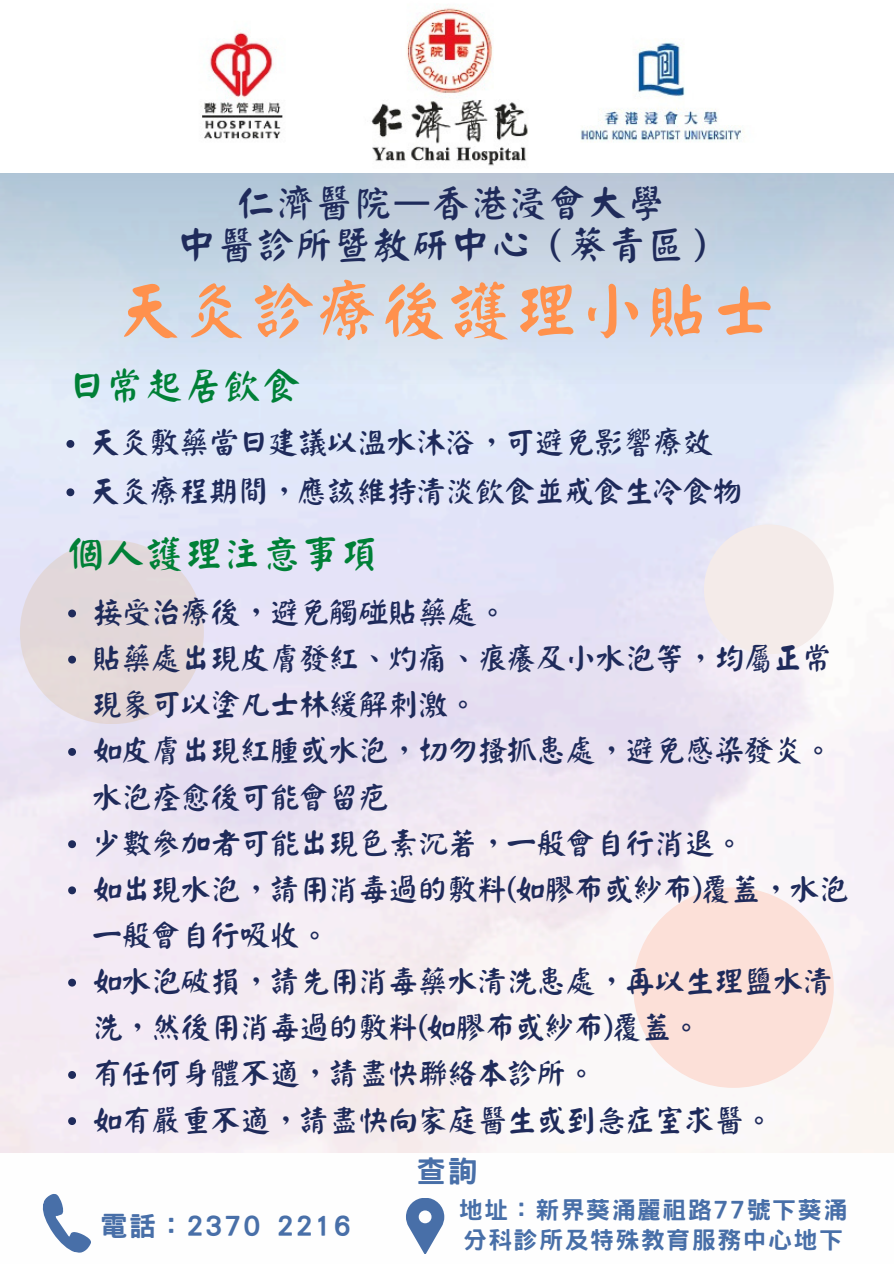
<style>
.page{position:relative;width:894px;height:1264px;background:#fff}
.page>*{position:absolute;margin:0;border:0;box-sizing:border-box;transform-origin:0 0}
.t1{font:66px "Han Wang Yan Kai";color:#ff914d}
.t2{font:39px/41.7px "Han Wang Yan Kai";color:#1f2b5b;text-align:center}
.t3{font:39px "Han Wang Yan Kai";color:#008037}
.t4{font:31.5px/46.2px "Han Wang Yan Kai";letter-spacing:-.06em;color:#1f2b5b}
.t5{font:800 30px "Han Wang Hei";color:#486fa8}
.t6{font:800 27px "Han Wang Hei";letter-spacing:.06em;color:#486fa8}
.t7{font:800 24px "Han Wang Hei";letter-spacing:.06em;color:#486fa8}
</style>
<div class="page">
<img style="left:0;top:383px;width:893px;height:770px">
<div style="left:633px;top:887px;width:200px;height:200px;background:#fce0d8;border-radius:50%"></div>
<div style="left:703px;top:524px;width:130px;height:130px;background:#f4ebe9;border-radius:50%"></div>
<div style="left:20px;top:540px;width:184px;height:184px;background:#e2d7d9;border-radius:50%"></div>
<svg style="left:0;top:173px;width:893px;height:210px;background:#cad7e6"></svg>
<img style="left:201px;top:7px;width:544px;height:159px">
<svg style="left:42px;top:1194px;width:49px;height:59px"></svg>
<svg style="left:406px;top:1198px;width:38px;height:55px"></svg>
<svg style="left:66px;top:440px;width:8px;height:8px"></svg>
<svg style="left:66px;top:488px;width:8px;height:8px"></svg>
<svg style="left:68px;top:609px;width:8px;height:8px"></svg>
<svg style="left:68px;top:655px;width:8px;height:8px"></svg>
<svg style="left:68px;top:748px;width:8px;height:7px"></svg>
<svg style="left:68px;top:840px;width:8px;height:8px"></svg>
<svg style="left:68px;top:886px;width:8px;height:8px"></svg>
<svg style="left:68px;top:978px;width:8px;height:8px"></svg>
<svg style="left:68px;top:1070px;width:8px;height:8px"></svg>
<svg style="left:68px;top:1117px;width:8px;height:7px"></svg>
<p class="t2" style="left:177px;top:182px;width:548px">仁濟醫院—香港浸會大學<br>中醫診所暨教研中心（葵青區）</p>
<h3 class="t1" style="left:116px;top:279px;width:662px">天灸診療後護理小貼士</h3>
<h2 class="t3" style="left:67px;top:367px;width:235px">日常起居飲食</h2>
<p class="t4" style="left:90px;top:420px;width:625px">天灸敷藥當日建議以溫水沐浴，可避免影響療效</p>
<p class="t4" style="left:90px;top:468px;width:654px">天灸療程期間，應該維持清淡飲食並戒食生冷食物</p>
<p class="t3" style="left:67px;top:535px;width:313px">個人護理注意事項</p>
<p class="t4" style="left:91px;top:589px;width:418px">接受治療後，避免觸碰貼藥處。</p>
<p class="t4" style="left:91px;top:635px;width:743px">貼藥處出現皮膚發紅、灼痛、痕癢及小水泡等，均屬正常現象可以塗凡士林緩解刺激。</p>
<p class="t4" style="left:91px;top:727px;width:743px">如皮膚出現紅腫或水泡，切勿搔抓患處，避免感染發炎。水泡痊愈後可能會留疤</p>
<p class="t4" style="left:91px;top:820px;width:654px">少數參加者可能出現色素沉著，一般會自行消退。</p>
<p class="t4" style="left:91px;top:866px;width:759px">如出現水泡，請用消毒過的敷料(如膠布或紗布)覆蓋，水泡一般會自行吸收。</p>
<h4 class="t4" style="left:91px;top:958px;width:743px">如水泡破損，請先用消毒藥水清洗患處，再以生理鹽水清洗，然後用消毒過的敷料(如膠布或紗布)覆蓋。</h4>
<p class="t4" style="left:91px;top:1050px;width:506px">有任何身體不適，請盡快聯絡本診所。</p>
<p class="t4" style="left:91px;top:1096px;width:684px">如有嚴重不適，請盡快向家庭醫生或到急症室求醫。</p>
<h1 class="t6" style="left:100px;top:1212px;width:251px">電話：2370 2216</h1>
<h2 class="t5" style="left:416px;top:1156px;width:63px">查詢</h2>
<p class="t7" style="left:458px;top:1198px;width:390px">地址：新界葵涌麗祖路77號下葵涌</p>
<p class="t7" style="left:462px;top:1227px;width:382px">分科診所及特殊教育服務中心地下</p>
</div>
